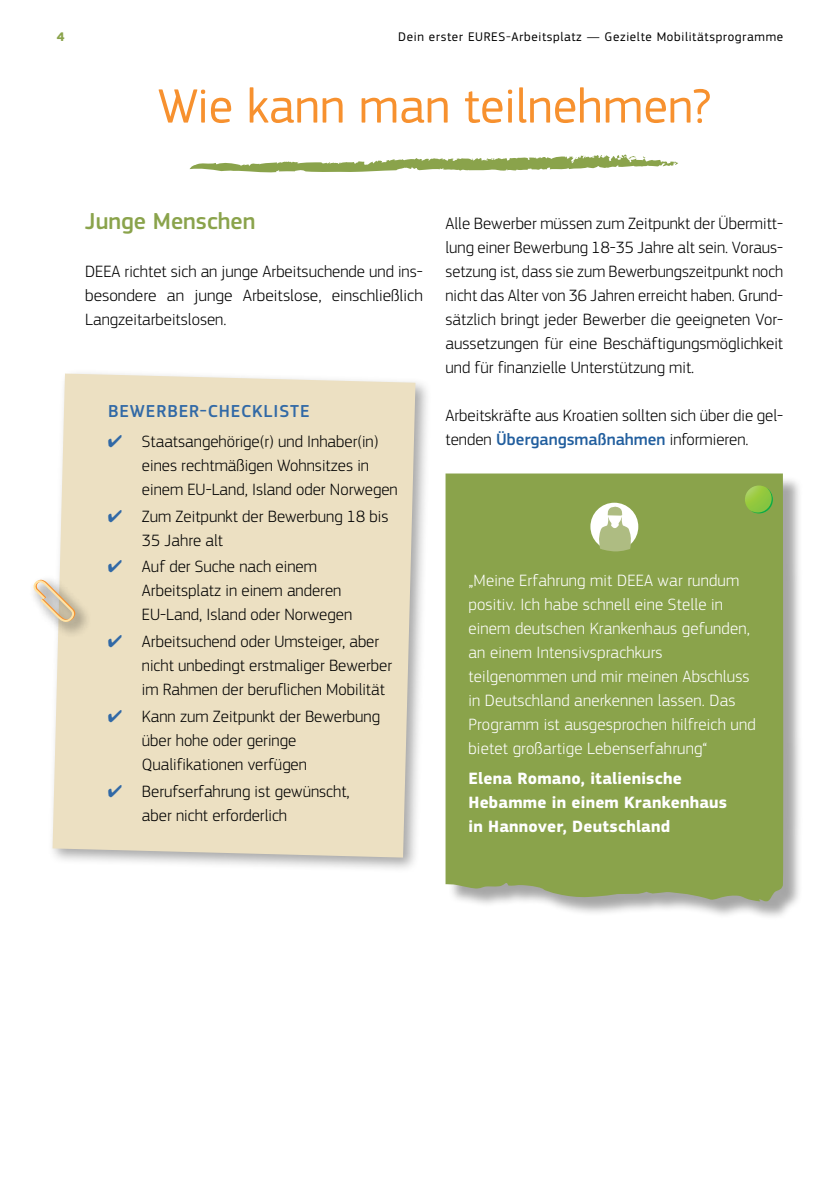
<style>
.page{position:relative;width:840px;height:1191px;background:#fff}
.page>*{position:absolute;margin:0;border:0;box-sizing:border-box;transform-origin:0 0}
.Titres{font:50px "EC Square Sans Pro";color:#f7912f}
.Titre_2{font:500 24px "EC Square Sans Pro";color:#8aa34b}
.Box_Title_Blue{font:500 18px "EC Square Sans Pro";letter-spacing:.05em;color:#3169a6}
.Body{font:300 17px/24px "EC Square Sans Pro";color:#000}
.Box_body_neg{font:300 17px/24px "EC Square Sans Pro";letter-spacing:.01em;color:#fff}
.Box_body_neg-2{font:700 17px/24px "EC Square Sans Pro";letter-spacing:.01em;color:#fff}
.t1{font:13px "EC Square Sans Pro";letter-spacing:.05em;color:#000}
.t2{font:700 13px "EC Square Sans Pro";color:#8aa34b}
.s1{color:#3169a6}
.s2{font-weight:500;color:#215e9e}
</style>
<div class="page">
<svg style="left:189px;top:154px;width:489px;height:19px"></svg>
<div style="left:48px;top:368px;width:383px;height:506px;background:#000;opacity:.35"></div>
<div style="left:52px;top:373px;width:363px;height:484px;background:#ece0c2"></div>
<div style="left:448px;top:476px;width:355px;height:445px;background:#000;opacity:.35"></div>
<div style="left:445px;top:473px;width:338px;height:431px;background:#8aa34b"></div>
<svg style="left:744px;top:485px;width:28px;height:28px"></svg>
<svg style="left:749px;top:488px;width:23px;height:25px"></svg>
<div style="left:29px;top:575px;width:62px;height:63px;background:#000;opacity:.75"></div>
<svg style="left:32px;top:579px;width:43px;height:46px"></svg>
<div style="left:590px;top:503px;width:48px;height:47px;background:#fff;border-radius:50%"></div>
<svg style="left:598px;top:505px;width:33px;height:46px"></svg>
<p class="t2" style="left:57px;top:29px;width:9px">4</p>
<p class="t1" style="left:398px;top:29px;width:386px">Dein erster EURES-Arbeitsplatz — Gezielte Mobilitätsprogramme</p>
<h1 class="Titres" style="left:157px;top:77px;width:554px">Wie kann man teilnehmen?</h1>
<h2 class="Titre_2" style="left:85px;top:207px;width:172px">Junge Menschen</h2>
<p class="Body" style="left:85px;top:259px;width:339px;text-align:justify">DEEA richtet sich an junge Arbeitsuchende und ins&shy;besondere an junge Arbeitslose, einschließlich Langzeitarbeitslosen.</p>
<p class="Box_Title_Blue" style="left:108px;top:400px;width:203px">BEWERBER-CHECKLISTE</p>
<p class="Body" style="left:142px;top:429px;width:257px;text-indent:-34px"><span class="s1">✔</span> Staatsangehörige(r) und Inhaber(in) eines rechtmäßigen Wohnsitzes in einem EU-Land, Island oder Norwegen</p>
<p class="Body" style="left:142px;top:504px;width:248px;text-indent:-34px"><span class="s1">✔</span> Zum Zeitpunkt der Bewerbung 18 bis<br>35 Jahre alt</p>
<p class="Body" style="left:142px;top:554px;width:212px;text-indent:-34px"><span class="s1">✔</span> Auf der Suche nach einem<br>Arbeitsplatz in einem anderen<br>EU-Land, Island oder Norwegen</p>
<p class="Body" style="left:142px;top:629px;width:251px;text-indent:-34px"><span class="s1">✔</span> Arbeitsuchend oder Umsteiger, aber nicht unbedingt erstmaliger Bewerber im Rahmen der beruflichen Mobilität</p>
<p class="Body" style="left:142px;top:704px;width:239px;text-indent:-34px"><span class="s1">✔</span> Kann zum Zeitpunkt der Bewerbung über hohe oder geringe<br>Qualifikationen verfügen</p>
<p class="Body" style="left:142px;top:779px;width:209px;text-indent:-34px"><span class="s1">✔</span> Berufserfahrung ist gewünscht, aber nicht erforderlich</p>
<p class="Body" style="left:445px;top:211px;width:339px;text-align:justify">Alle Bewerber müssen zum Zeitpunkt der Übermitt&shy;lung einer Bewerbung 18-35 Jahre alt sein. Voraus&shy;setzung ist, dass sie zum Bewerbungszeitpunkt noch nicht das Alter von 36 Jahren erreicht haben. Grund&shy;sätzlich bringt jeder Bewerber die geeigneten Vor&shy;aussetzungen für eine Beschäftigungsmöglichkeit und für finanzielle Unterstützung mit.</p>
<p class="Body" style="left:445px;top:403px;width:339px">Arbeitskräfte aus Kroatien sollten sich über die gel&shy;tenden <span class="s2">Übergangsmaßnahmen</span> informieren.</p>
<p class="Box_body_neg" style="left:468px;top:568px;width:288px">„Meine Erfahrung mit DEEA war rundum positiv. Ich habe schnell eine Stelle in einem deutschen Krankenhaus gefunden, an einem Intensivsprachkurs teilgenommen und mir meinen Abschluss in Deutschland anerkennen lassen. Das Programm ist ausgesprochen hilfreich und bietet großartige Lebenserfahrung“</p>
<p class="Box_body_neg-2" style="left:468px;top:767px;width:260px">Elena Romano, italienische<br>Hebamme in einem Krankenhaus in Hannover, Deutschland</p>
</div>
